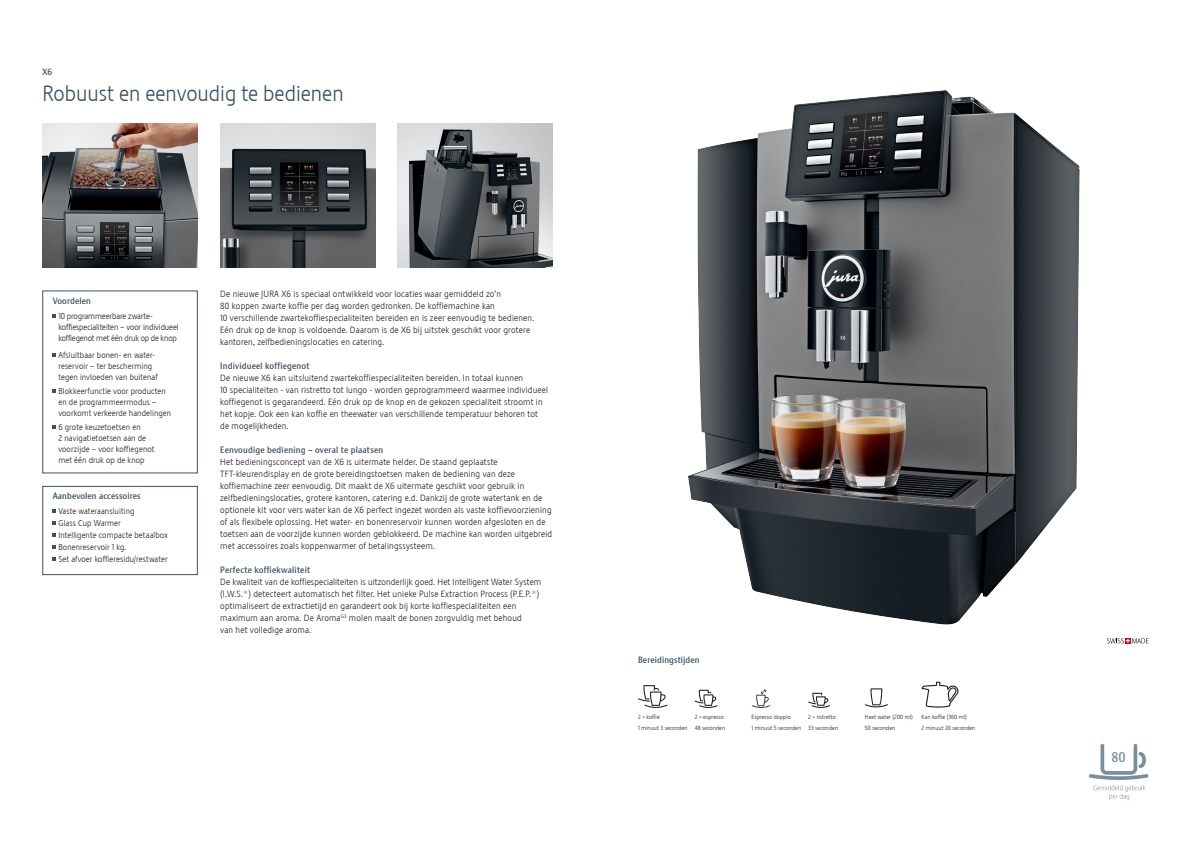
<style>
.page{position:relative;width:1191px;height:842px;background:#fff}
.page>*{position:absolute;margin:0;border:0;box-sizing:border-box;transform-origin:0 0}
.t1{font:22px "Stalemate LF Light";color:#3a5362}
.body{font:13.8px "Stalemate LF";color:#798f9d}
.t2{font:9px/12px "Stalemate LF Light";letter-spacing:.02em;color:#231f20}
.t3{font:9px "Stalemate LF";letter-spacing:.015em;color:#3a5362}
.t4{font:8.5px/11px "Stalemate LF Light";letter-spacing:.01em;color:#231f20}
.t5{font:8.5px/11px "Stalemate LF Light";letter-spacing:-.01em;color:#231f20}
.t6{font:6px "Stalemate LF Light";letter-spacing:.01em;color:#231f20}
</style>
<div class="page">
<img style="left:688px;top:90px;width:392px;height:535px">
<svg style="left:1107px;top:638px;width:41px;height:5px"></svg>
<img style="left:43px;top:123px;width:154px;height:145px">
<img style="left:220px;top:123px;width:155px;height:145px">
<img style="left:398px;top:123px;width:155px;height:145px">
<div style="left:43px;top:486px;width:154px;height:89px;border:1px solid #3a5362"></div>
<svg style="left:638px;top:685px;width:29px;height:23px"></svg>
<svg style="left:694px;top:690px;width:23px;height:18px"></svg>
<svg style="left:751px;top:689px;width:19px;height:19px"></svg>
<svg style="left:808px;top:693px;width:22px;height:15px"></svg>
<svg style="left:864px;top:688px;width:24px;height:19px"></svg>
<svg style="left:921px;top:682px;width:37px;height:26px"></svg>
<svg style="left:1088px;top:744px;width:60px;height:56px"></svg>
<p class="t3" style="left:43px;top:66px;width:11px">X6</p>
<p class="t1" style="left:43px;top:80px;width:302px">Robuust en eenvoudig te bedienen</p>
<p class="t3" style="left:53px;top:295px;width:40px">Voordelen</p>
<p class="t5" style="left:58px;top:310px;width:122px">10 programmeerbare zwarte&shy;koffiespecialiteiten – voor individueel koffiegenot met één druk op de knop</p>
<p class="t4" style="left:58px;top:349px;width:101px">Afsluitbaar bonen- en water&shy;reservoir – ter bescherming tegen invloeden van buitenaf</p>
<p class="t4" style="left:58px;top:385px;width:114px">Blokkeerfunctie voor producten en de programmeermodus – voorkomt verkeerde handelingen</p>
<p class="t4" style="left:58px;top:421px;width:98px">6 grote keuzetoetsen en<br>2 navigatietoetsen aan de voorzijde – voor koffiegenot met één druk op de knop</p>
<p class="t3" style="left:53px;top:491px;width:90px">Aanbevolen accessoires</p>
<p class="t4" style="left:58px;top:506px;width:78px">Vaste wateraansluiting</p>
<p class="t4" style="left:58px;top:518px;width:64px">Glass Cup Warmer</p>
<p class="t4" style="left:58px;top:530px;width:111px">Intelligente compacte betaalbox</p>
<p class="t4" style="left:58px;top:542px;width:70px">Bonenreservoir 1 kg.</p>
<p class="t4" style="left:58px;top:554px;width:111px">Set afvoer koffieresidu/restwater</p>
<p class="t2" style="left:220px;top:288px;width:316px">De nieuwe JURA X6 is speciaal ontwikkeld voor locaties waar gemiddeld zo’n<br>80 koppen zwarte koffie per dag worden gedronken. De koffiemachine kan<br>10 verschillende zwartekoffiespecialiteiten bereiden en is zeer eenvoudig te bedienen.<br>Eén druk op de knop is voldoende. Daarom is de X6 bij uitstek geschikt voor grotere kantoren, zelfbedieningslocaties en catering.</p>
<p class="t3" style="left:220px;top:361px;width:91px">Individueel koffiegenot</p>
<p class="t2" style="left:220px;top:372px;width:329px">De nieuwe X6 kan uitsluitend zwartekoffiespecialiteiten bereiden. In totaal kunnen<br>10 specialiteiten - van ristretto tot lungo - worden geprogrammeerd waarmee individueel koffiegenot is gegarandeerd. Eén druk op de knop en de gekozen specialiteit stroomt in het kopje. Ook een kan koffie en theewater van verschillende temperatuur behoren tot de mogelijkheden.</p>
<p class="t3" style="left:220px;top:445px;width:165px">Eenvoudige bediening – overal te plaatsen</p>
<p class="t2" style="left:220px;top:456px;width:333px">Het bedieningsconcept van de X6 is uitermate helder. De staand geplaatste TFT-kleurendisplay en de grote bereidingstoetsen maken de bediening van deze koffiemachine zeer eenvoudig. Dit maakt de X6 uitermate geschikt voor gebruik in zelfbedieningslocaties, grotere kantoren, catering e.d. Dankzij de grote watertank en de optionele kit voor vers water kan de X6 perfect ingezet worden als vaste koffievoorziening of als flexibele oplossing. Het water- en bonenreservoir kunnen worden afgesloten en de toetsen aan de voorzijde kunnen worden geblokkeerd. De machine kan worden uitgebreid met accessoires zoals koppenwarmer of betalingssysteem.</p>
<p class="t3" style="left:220px;top:565px;width:91px">Perfecte koffiekwaliteit</p>
<p class="t2" style="left:220px;top:576px;width:322px">De kwaliteit van de koffiespecialiteiten is uitzonderlijk goed. Het Intelligent Water System (I.W.S.®) detecteert automatisch het filter. Het unieke Pulse Extraction Process (P.E.P.®) optimaliseert de extractietijd en garandeert ook bij korte koffiespecialiteiten een maximum aan aroma. De Aroma<sup>G3</sup> molen maalt de bonen zorgvuldig met behoud<br>van het volledige aroma.</p>
<p class="t3" style="left:638px;top:654px;width:63px">Bereidingstijden</p>
<p class="t6" style="left:638px;top:713px;width:23px">2 × koffie</p>
<p class="t6" style="left:694px;top:713px;width:31px">2 × espresso</p>
<p class="t6" style="left:751px;top:713px;width:41px">Espresso doppio</p>
<p class="t6" style="left:808px;top:713px;width:29px">2 × ristretto</p>
<p class="t6" style="left:865px;top:713px;width:49px">Heet water (200 ml)</p>
<p class="t6" style="left:921px;top:713px;width:47px">Kan koffie (360 ml)</p>
<p class="t6" style="left:638px;top:725px;width:89px">1 minuut 3 seconden 48 seconden</p>
<p class="t6" style="left:751px;top:725px;width:88px">1 minuut 5 seconden 33 seconden</p>
<p class="t6" style="left:865px;top:725px;width:32px">50 seconden</p>
<p class="t6" style="left:921px;top:725px;width:55px">2 minuut 20 seconden</p>
<p class="body" style="left:1111px;top:749px;width:16px">80</p>
</div>
